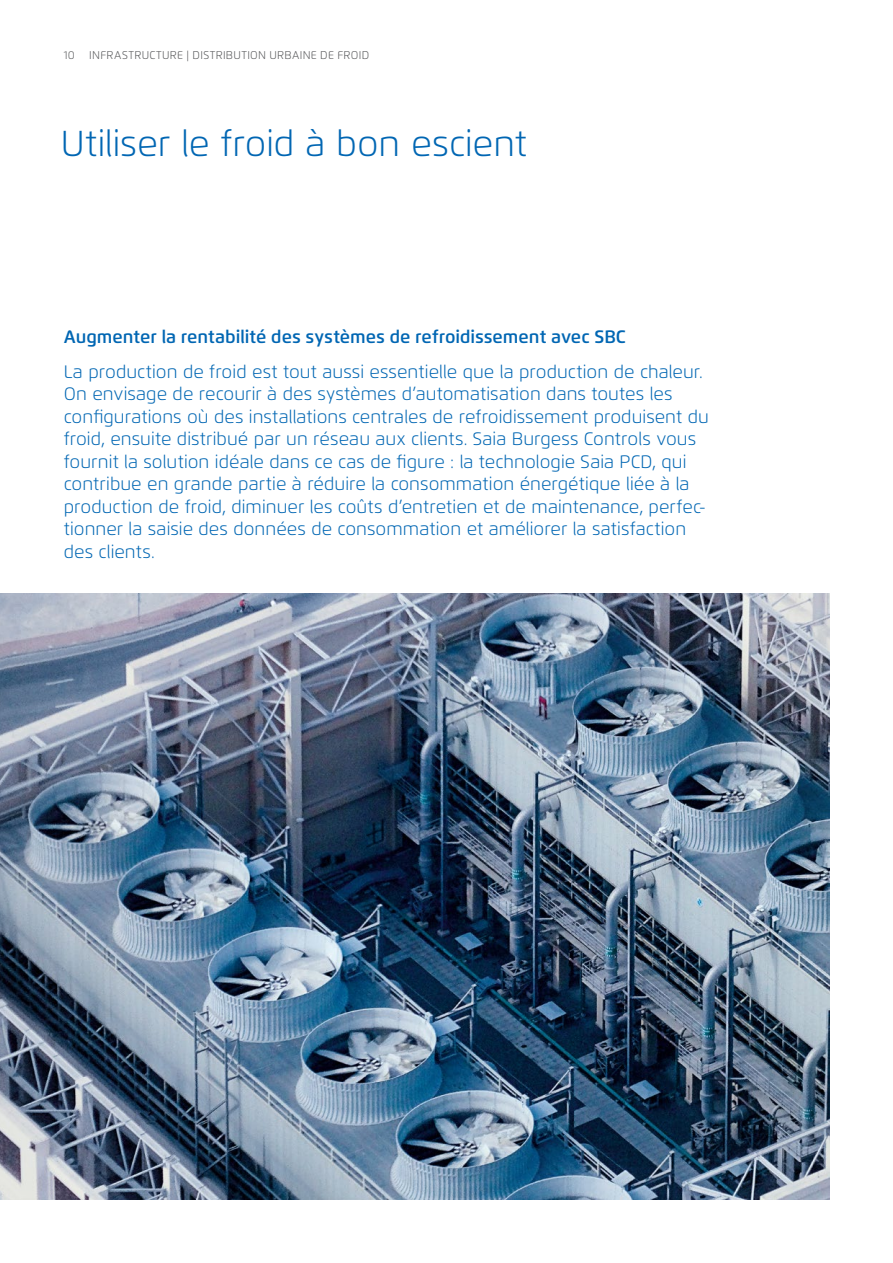
<style>
.page{position:relative;width:893px;height:1263px;background:#fff}
.page>*{position:absolute;margin:0;border:0;box-sizing:border-box;transform-origin:0 0}
.t1{font:300 36px "Flexo";color:#0166b3}
.t2{font:300 18px/22.5px "Flexo";color:#0166b3}
.t3{font:600 18px "Flexo";color:#0166b3}
.t4{font:300 11.25px "Flexo";letter-spacing:.025em;color:#57585a}
</style>
<div class="page">
<img style="left:0;top:593px;width:829px;height:606px">
<p class="t4" style="left:64px;top:48px;width:13px">10</p>
<p class="t4" style="left:89px;top:48px;width:281px">INFRASTRUCTURE | DISTRIBUTION URBAINE DE FROID</p>
<h1 class="t1" style="left:61px;top:122px;width:468px">Utiliser le froid à bon escient</h1>
<p class="t3" style="left:64px;top:325px;width:564px">Augmenter la rentabilité des systèmes de refroidissement avec SBC</p>
<p class="t2" style="left:64px;top:360px;width:647px">La production de froid est tout aussi essentielle que la production de chaleur.<br>On envisage de recourir à des systèmes d’automatisation dans toutes les configurations où des installations centrales de refroidissement produisent du froid, ensuite distribué par un réseau aux clients. Saia Burgess Controls vous fournit la solution idéale dans ce cas de figure : la technologie Saia PCD, qui contribue en grande partie à réduire la consommation énergétique liée à la production de froid, diminuer les coûts d’entretien et de maintenance, perfec&shy;tionner la saisie des données de consommation et améliorer la satisfaction des clients.</p>
</div>
